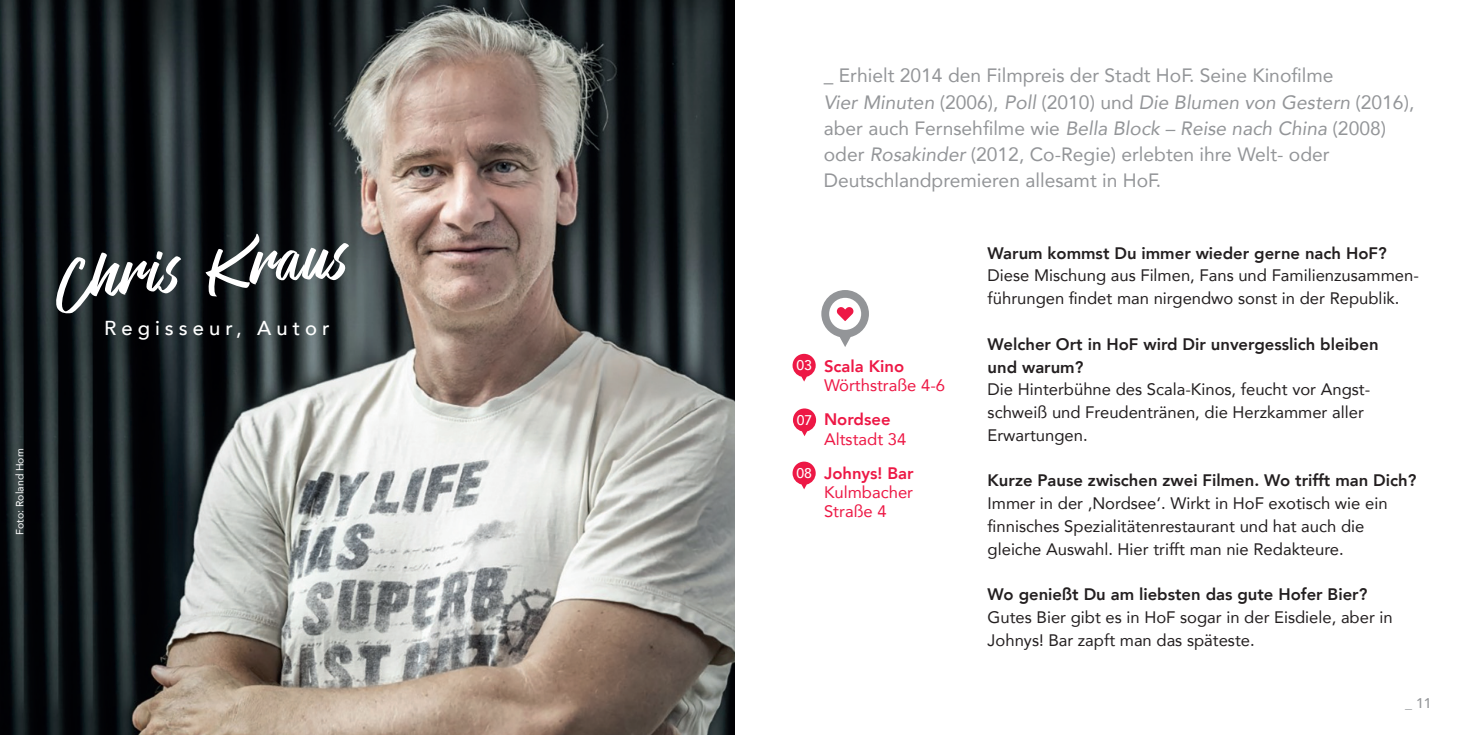
<style>
.page{position:relative;width:1469px;height:735px;background:#fff}
.page>*{position:absolute;margin:0;border:0;box-sizing:border-box;transform-origin:0 0}
.t1{font:64.75px "Venetian";color:#fff}
.t2{font:500 20.12px "Avenir";letter-spacing:.25em;color:#fff}
.t3{font:19.25px/26.2px "Avenir";color:#939598}
.t4{font:16.62px/22.8px "Avenir";color:#231f20}
.t5{font:800 16.62px/22.8px "Avenir";color:#231f20}
.t6{font:16.62px/19.2px "Avenir";color:#ed1845}
.t7{font:800 16.62px "Avenir";color:#ed1845}
.t8{font:500 14px "Avenir";color:#fff}
.t9{font:500 14px "Avenir";color:#939598}
.t10{font:10.5px "Avenir";color:#fff}
.s1{font-style:italic}
</style>
<div class="page">
<img style="left:0;top:0;width:734px;height:734px">
<svg style="left:821px;top:290px;width:48px;height:57px"></svg>
<svg style="left:792px;top:353px;width:23px;height:28px"></svg>
<svg style="left:793px;top:408px;width:23px;height:28px"></svg>
<svg style="left:792px;top:461px;width:23px;height:28px"></svg>
<h1 class="t1" style="left:52px;top:239px;width:293px;rotate:-5deg">Chris Kraus</h1>
<p class="t2" style="left:104px;top:311px;width:227px">Regisseur, Autor</p>
<p class="t10" style="left:12px;top:534px;width:88px;rotate:-90deg">Foto: Roland Horn</p>
<p class="t3" style="left:823px;top:62px;width:592px">_ Erhielt 2014 den Filmpreis der Stadt HoF. Seine Kinofilme<br><span class="s1">Vier Minuten</span> (2006), <span class="s1">Poll</span> (2010) und <span class="s1">Die Blumen von Gestern</span> (2016), aber auch Fernsehfilme wie <span class="s1">Bella Block – Reise nach China</span> (2008) oder <span class="s1">Rosakinder</span> (2012, Co-Regie) erlebten ihre Welt- oder Deutschlandpremieren allesamt in HoF.</p>
<p class="t8" style="left:796px;top:353px;width:17px">03</p>
<p class="t8" style="left:796px;top:407px;width:17px">07</p>
<p class="t8" style="left:796px;top:460px;width:17px">08</p>
<p class="t7" style="left:824px;top:353px;width:82px">Scala Kino</p>
<p class="t6" style="left:824px;top:375px;width:123px">Wörthstraße 4-6</p>
<p class="t7" style="left:824px;top:406px;width:68px">Nordsee</p>
<p class="t6" style="left:824px;top:428px;width:84px">Altstadt 34</p>
<p class="t7" style="left:824px;top:460px;width:91px">Johnys! Bar</p>
<p class="t6" style="left:824px;top:482px;width:91px">Kulmbacher<br>Straße 4</p>
<p class="t5" style="left:987px;top:241px;width:400px">Warum kommst Du immer wieder gerne nach HoF?</p>
<p class="t4" style="left:987px;top:263px;width:433px">Diese Mischung aus Filmen, Fans und Familienzusammen&shy;führungen findet man nirgendwo sonst in der Republik.</p>
<p class="t5" style="left:987px;top:332px;width:392px">Welcher Ort in HoF wird Dir unvergesslich bleiben und warum?</p>
<p class="t4" style="left:987px;top:377px;width:384px">Die Hinterbühne des Scala-Kinos, feucht vor Angst&shy;schweiß und Freudentränen, die Herzkammer aller<br>Erwartungen.</p>
<p class="t5" style="left:987px;top:469px;width:430px">Kurze Pause zwischen zwei Filmen. Wo trifft man Dich?</p>
<p class="t4" style="left:987px;top:491px;width:401px">Immer in der ‚Nordsee‘. Wirkt in HoF exotisch wie ein finnisches Spezialitätenrestaurant und hat auch die gleiche Auswahl. Hier trifft man nie Redakteure.</p>
<p class="t5" style="left:987px;top:582px;width:381px">Wo genießt Du am liebsten das gute Hofer Bier?</p>
<p class="t4" style="left:987px;top:605px;width:406px">Gutes Bier gibt es in HoF sogar in der Eisdiele, aber in<br>Johnys! Bar zapft man das späteste.</p>
<p class="t9" style="left:1405px;top:690px;width:28px">_ 11</p>
</div>
